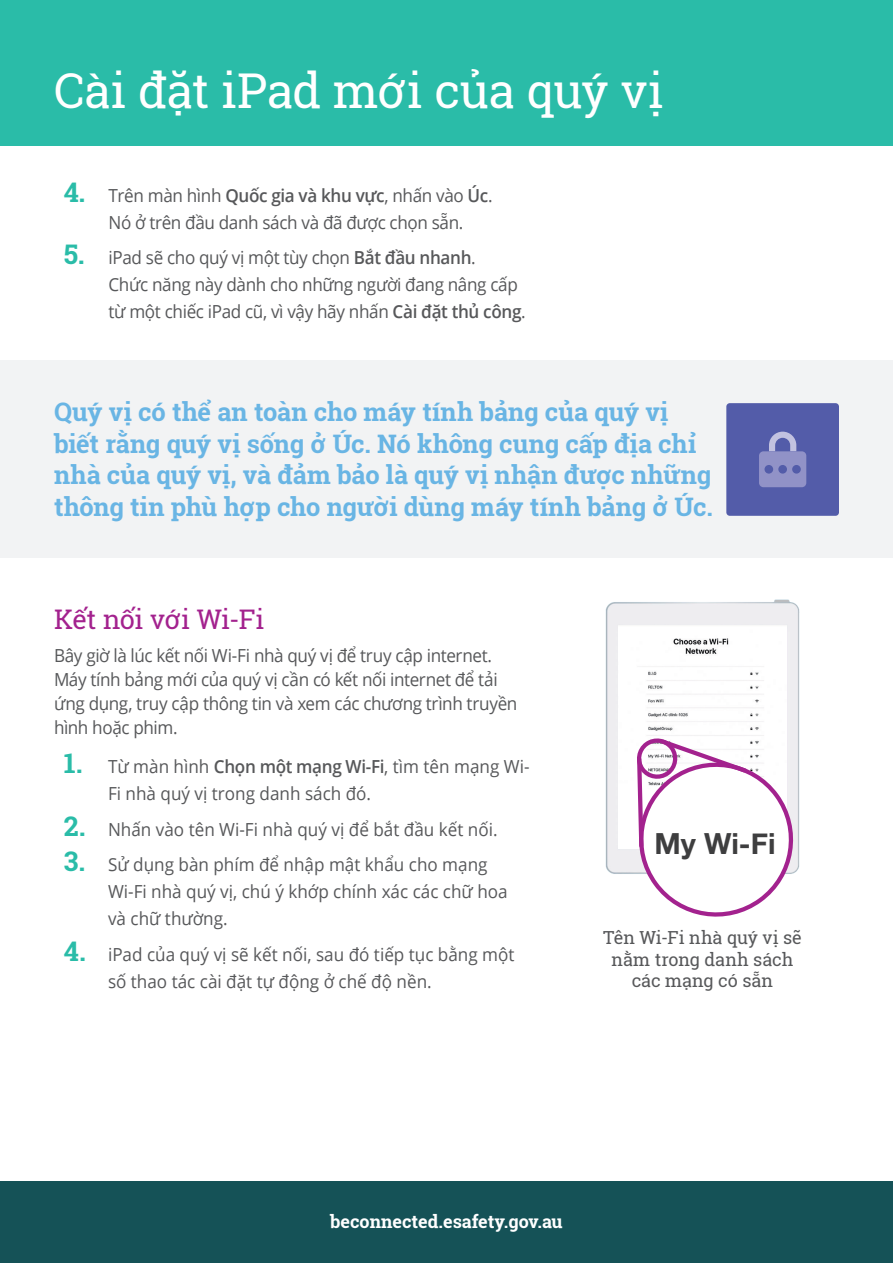
<style>
.page{position:relative;width:893px;height:1263px;background:#fff}
.page>*{position:absolute;margin:0;border:0;box-sizing:border-box;transform-origin:0 0}
.t1{font:48px "Roboto Slab";letter-spacing:-.015em;color:#fff}
.t2{font:700 29.1px "Helvetica Neue";color:#3e3e3f}
.t3{font:27px "Roboto Slab";letter-spacing:-.02em;color:#a3228e}
.t4{font:700 25.5px/31.5px "Roboto Slab";letter-spacing:-.005em;color:#69b5e4}
.t5{font:18px/27px "Open Sans";letter-spacing:-.015em;color:#57585a;scale:.95 1}
.t6{font:18px/21.6px "Roboto Slab";letter-spacing:-.005em;color:#57585a;text-align:center}
.t7{font:700 18px "Roboto Slab";color:#fff}
.s1{font-family:"Roboto Slab";font-weight:700;font-size:27px;color:#2abca8}
.s2{font-weight:600}
</style>
<div class="page">
<div style="left:0;top:1181px;width:893px;height:82px;background:#155257"></div>
<div style="left:0;top:0;width:893px;height:145px;background:#2abca8"></div>
<div style="left:0;top:361px;width:893px;height:197px;background:#f2f3f4"></div>
<div style="left:726px;top:403px;width:113px;height:113px;background:#535ca9;border-radius:3px"></div>
<svg style="left:769px;top:432px;width:27px;height:19px"></svg>
<div style="left:759px;top:451px;width:47px;height:36px;background:#9192c7;border-radius:4px"></div>
<div style="left:778px;top:465px;width:9px;height:9px;background:#535ca9;border-radius:50%"></div>
<div style="left:792px;top:465px;width:9px;height:9px;background:#535ca9;border-radius:50%"></div>
<div style="left:764px;top:465px;width:9px;height:9px;background:#535ca9;border-radius:50%"></div>
<img style="left:605px;top:599px;width:195px;height:275px">
<div style="left:618px;top:674px;width:168px;height:175px;background:#fff"></div>
<img style="left:618px;top:626px;width:168px;height:105px">
<svg style="left:631px;top:734px;width:169px;height:183px"></svg>
<h1 class="t1" style="left:54px;top:58px;width:611px">Cài đặt iPad mới của quý vị</h1>
<p class="t5" style="left:109px;top:181px;width:406px;text-indent:-45px"><span class="s1">4.</span> Trên màn hình <span class="s2">Quốc gia và khu vực</span>, nhấn vào <span class="s2">Úc</span>.<br>Nó ở trên đầu danh sách và đã được chọn sẵn.</p>
<p class="t5" style="left:109px;top:244px;width:441px;text-indent:-45px"><span class="s1">5.</span> iPad sẽ cho quý vị một tùy chọn <span class="s2">Bắt đầu nhanh</span>.<br>Chức năng này dành cho những người đang nâng cấp từ một chiếc iPad cũ, vì vậy hãy nhấn <span class="s2">Cài đặt thủ công</span>.</p>
<h3 class="t4" style="left:54px;top:396px;width:660px">Quý vị có thể an toàn cho máy tính bảng của quý vị biết rằng quý vị sống ở Úc. Nó không cung cấp địa chỉ nhà của quý vị, và đảm bảo là quý vị nhận được những thông tin phù hợp cho người dùng máy tính bảng ở Úc.</h3>
<h3 class="t3" style="left:54px;top:601px;width:212px">Kết nối với Wi-Fi</h3>
<p class="t5" style="left:54px;top:643px;width:489px;line-height:24px">Bây giờ là lúc kết nối Wi-Fi nhà quý vị để truy cập internet.<br>Máy tính bảng mới của quý vị cần có kết nối internet để tải ứng dụng, truy cập thông tin và xem các chương trình truyền hình hoặc phim.</p>
<p class="t5" style="left:108px;top:753px;width:445px;text-indent:-44px"><span class="s1">1.</span> Từ màn hình <span class="s2">Chọn một mạng Wi-Fi</span>, tìm tên mạng Wi-<br>Fi nhà quý vị trong danh sách đó.</p>
<p class="t5" style="left:64px;top:815px;width:458px"><span class="s1">2.</span> Nhấn vào tên Wi-Fi nhà quý vị để bắt đầu kết nối.</p>
<p class="t5" style="left:108px;top:851px;width:422px;text-indent:-44px"><span class="s1">3.</span> Sử dụng bàn phím để nhập mật khẩu cho mạng<br>Wi-Fi nhà quý vị, chú ý khớp chính xác các chữ hoa và chữ thường.</p>
<p class="t5" style="left:108px;top:940px;width:429px;text-indent:-44px"><span class="s1">4.</span> iPad của quý vị sẽ kết nối, sau đó tiếp tục bằng một số thao tác cài đặt tự động ở chế độ nền.</p>
<h2 class="t2" style="left:654px;top:821px;width:123px">My Wi-Fi</h2>
<p class="t6" style="left:603px;top:926px;width:200px">Tên Wi-Fi nhà quý vị sẽ nằm trong danh sách các mạng có sẵn</p>
<p class="t7" style="left:330px;top:1209px;width:234px">beconnected.esafety.gov.au</p>
</div>
